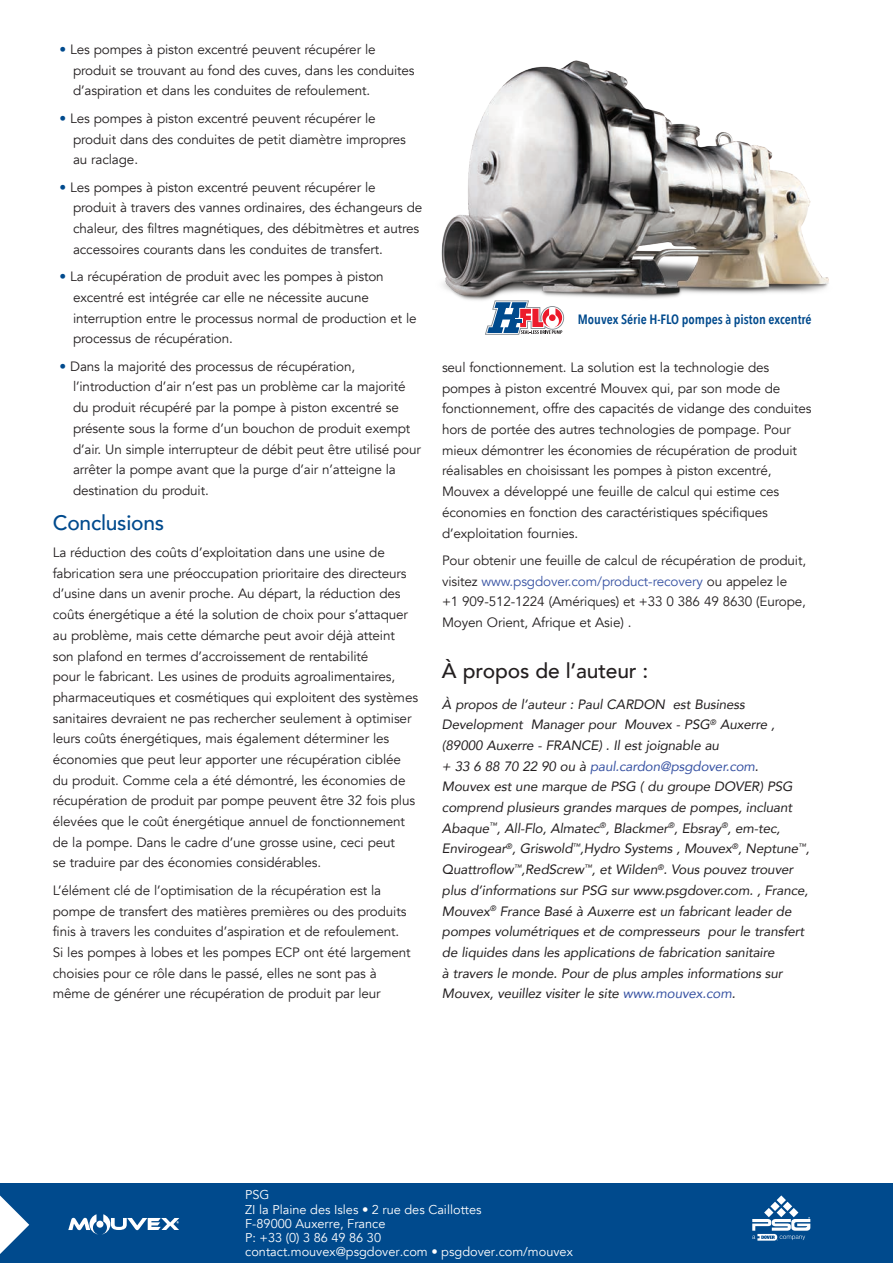
<style>
.page{position:relative;width:893px;height:1263px;background:#fff}
.page>*{position:absolute;margin:0;border:0;box-sizing:border-box;transform-origin:0 0}
.t1{font:500 21px "Avenir";letter-spacing:-.01em;color:#231f20}
.t2{font:500 21px "Avenir";letter-spacing:-.01em;color:#004a8d}
.t3{font:13.5px/20.7px "Avenir";letter-spacing:-.01em;color:#231f20}
.t4{font:italic 13.5px/20.7px "Avenir";letter-spacing:-.01em;color:#231f20}
.t5{font:600 13.5px "Avenir Next Condensed";color:#004a8d}
.t6{font:12.75px/14.2px "Avenir";color:#fff}
.s1{color:#004a8d}
.s2{color:#3853a3}
</style>
<div class="page">
<div style="left:0;top:1183px;width:893px;height:80px;background:#004a8d"></div>
<img style="left:441px;top:60px;width:388px;height:259px">
<svg style="left:752px;top:1195px;width:58px;height:45px"></svg>
<svg style="left:0;top:1195px;width:29px;height:59px"></svg>
<svg style="left:68px;top:1214px;width:111px;height:20px"></svg>
<svg style="left:485px;top:300px;width:79px;height:35px"></svg>
<p class="t3" style="left:73px;top:39px;width:343px;text-indent:-14px"><span class="s1">•</span> Les pompes à piston excentré peuvent récupérer le produit se trouvant au fond des cuves, dans les conduites d’aspiration et dans les conduites de refoulement.</p>
<p class="t3" style="left:73px;top:108px;width:334px;text-indent:-14px"><span class="s1">•</span> Les pompes à piston excentré peuvent récupérer le produit dans des conduites de petit diamètre impropres au raclage.</p>
<p class="t3" style="left:73px;top:177px;width:351px;text-indent:-14px"><span class="s1">•</span> Les pompes à piston excentré peuvent récupérer le<br>produit à travers des vannes ordinaires, des échangeurs de chaleur, des filtres magnétiques, des débitmètres et autres accessoires courants dans les conduites de transfert.</p>
<p class="t3" style="left:73px;top:266px;width:345px;text-indent:-14px"><span class="s1">•</span> La récupération de produit avec les pompes à piston excentré est intégrée car elle ne nécessite aucune interruption entre le processus normal de production et le processus de récupération.</p>
<p class="t3" style="left:73px;top:356px;width:349px;text-indent:-14px"><span class="s1">•</span> Dans la majorité des processus de récupération, l’introduction d’air n’est pas un problème car la majorité du produit récupéré par la pompe à piston excentré se présente sous la forme d’un bouchon de produit exempt d’air. Un simple interrupteur de débit peut être utilisé pour arrêter la pompe avant que la purge d’air n’atteigne la destination du produit.</p>
<h1 class="t2" style="left:53px;top:504px;width:113px">Conclusions</h1>
<p class="t3" style="left:53px;top:542px;width:367px">La réduction des coûts d’exploitation dans une usine de fabrication sera une préoccupation prioritaire des directeurs d’usine dans un avenir proche. Au départ, la réduction des coûts énergétique a été la solution de choix pour s’attaquer au problème, mais cette démarche peut avoir déjà atteint son plafond en termes d’accroissement de rentabilité<br>pour le fabricant. Les usines de produits agroalimentaires, pharmaceutiques et cosmétiques qui exploitent des systèmes sanitaires devraient ne pas rechercher seulement à optimiser leurs coûts énergétiques, mais également déterminer les économies que peut leur apporter une récupération ciblée du produit. Comme cela a été démontré, les économies de récupération de produit par pompe peuvent être 32 fois plus élevées que le coût énergétique annuel de fonctionnement de la pompe. Dans le cadre d’une grosse usine, ceci peut<br>se traduire par des économies considérables.</p>
<p class="t3" style="left:53px;top:880px;width:359px">L’élément clé de l’optimisation de la récupération est la pompe de transfert des matières premières ou des produits finis à travers les conduites d’aspiration et de refoulement.<br>Si les pompes à lobes et les pompes ECP ont été largement choisies pour ce rôle dans le passé, elles ne sont pas à même de générer une récupération de produit par leur</p>
<p class="t5" style="left:578px;top:307px;width:235px">Mouvex Série H-FLO pompes à piston excentré</p>
<p class="t3" style="left:442px;top:357px;width:371px">seul fonctionnement. La solution est la technologie des pompes à piston excentré Mouvex qui, par son mode de fonctionnement, offre des capacités de vidange des conduites hors de portée des autres technologies de pompage. Pour mieux démontrer les économies de récupération de produit réalisables en choisissant les pompes à piston excentré, Mouvex a développé une feuille de calcul qui estime ces économies en fonction des caractéristiques spécifiques d’exploitation fournies.</p>
<p class="t3" style="left:442px;top:550px;width:366px">Pour obtenir une feuille de calcul de récupération de produit, visitez <span class="s2">www.psgdover.com/product-recovery</span> ou appelez le +1 909-512-1224 (Amériques) et +33 0 386 49 8630 (Europe, Moyen Orient, Afrique et Asie) .</p>
<h1 class="t1" style="left:442px;top:653px;width:208px">À propos de l’auteur :</h1>
<p class="t4" style="left:442px;top:693px;width:369px">À propos de l’auteur : Paul CARDON est Business Development Manager pour Mouvex - PSG<sup>®</sup> Auxerre , (89000 Auxerre - FRANCE) . Il est joignable au<br>+ 33 6 88 70 22 90 ou à <span class="s2">paul.cardon@psgdover.com</span>.<br>Mouvex est une marque de PSG ( du groupe DOVER) PSG comprend plusieurs grandes marques de pompes, incluant Abaque<sup>™</sup>, All-Flo, Almatec<sup>®</sup>, Blackmer<sup>®</sup>, Ebsray<sup>®</sup>, em-tec, Envirogear<sup>®</sup>, Griswold<sup>™</sup>,Hydro Systems , Mouvex<sup>®</sup>, Neptune<sup>™</sup>, Quattroflow<sup>™</sup>,RedScrew<sup>™</sup>, et Wilden<sup>®</sup>. Vous pouvez trouver plus d’informations sur PSG sur www.psgdover.com. , France, Mouvex<sup>®</sup> France Basé à Auxerre est un fabricant leader de pompes volumétriques et de compresseurs pour le transfert de liquides dans les applications de fabrication sanitaire<br>à travers le monde. Pour de plus amples informations sur Mouvex, veuillez visiter le site <span class="s2">www.mouvex.com</span>.</p>
<p class="t6" style="left:245px;top:1188px;width:329px">PSG<br>ZI la Plaine des Isles • 2 rue des Caillottes<br>F-89000 Auxerre, France<br>P: +33 (0) 3 86 49 86 30<br>contact.mouvex@psgdover.com • psgdover.com/mouvex</p>
</div>
